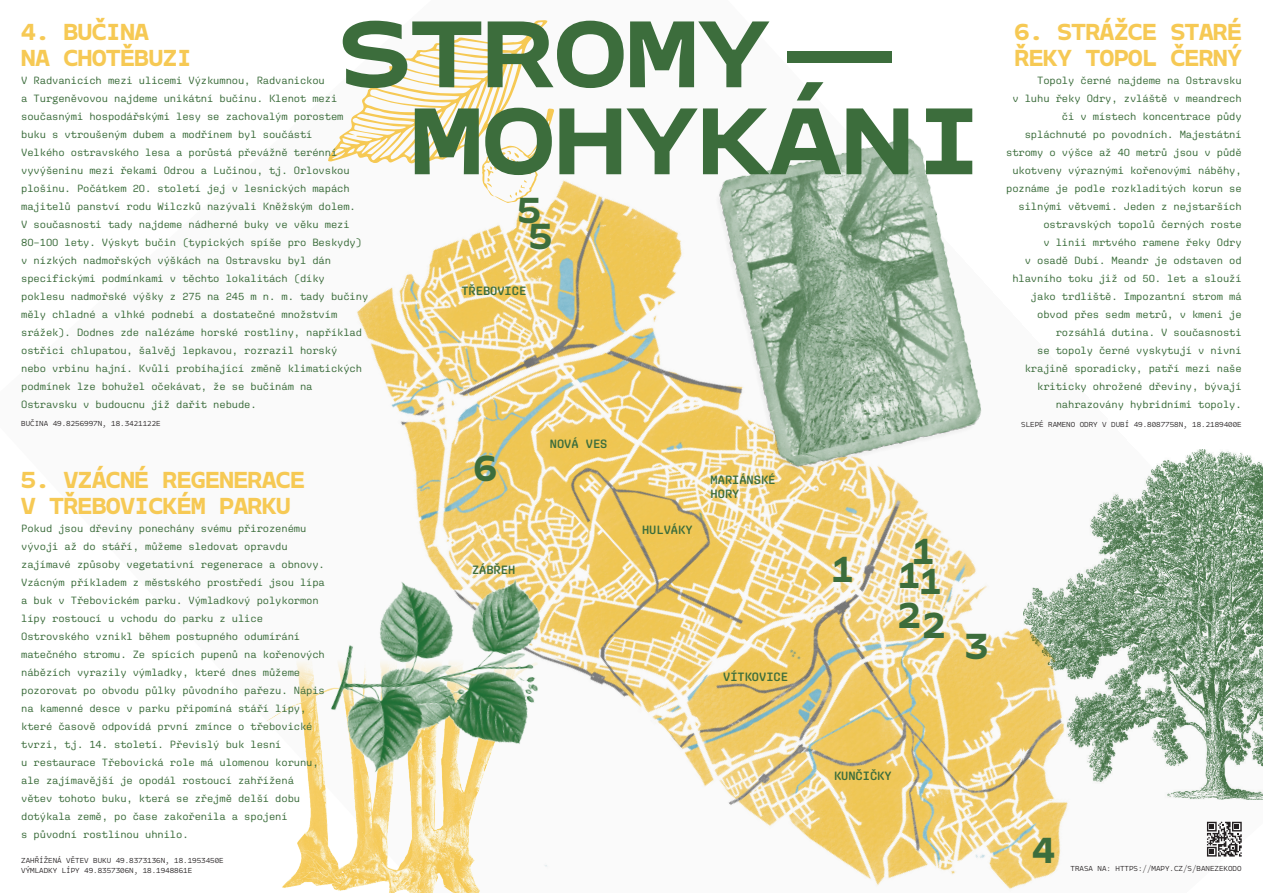
<style>
.page{position:relative;width:1263px;height:893px;background:#fff}
.page>*{position:absolute;margin:0;border:0;box-sizing:border-box;transform-origin:0 0}
.t1{font:700 expanded 99.6px/87px "Monotalic";color:#3c6d3c}
.t2{font:700 37.5px/68.8px "Monotalic";color:#3c6d3c;text-align:center}
.t3{font:700 24px/25.5px "Monotalic";letter-spacing:-.01em;color:#f6c954}
.t4{font:12px/14.4px "Aglet Mono VF";color:#3c6d3c}
.t5{font:10.5px/18px "Aglet Mono VF";letter-spacing:-.01em;color:#3c6d3c}
.t6{font:300 7.5px/10.5px "Monotalic";color:#231f20}
</style>
<div class="page">
<img style="left:357px;top:110px;width:885px;height:779px">
<svg style="left:328px;top:20px;width:226px;height:183px"></svg>
<img style="left:266px;top:711px;width:286px;height:182px">
<svg style="left:1207px;top:822px;width:35px;height:34px"></svg>
<img style="left:282px;top:539px;width:308px;height:269px">
<img style="left:1024px;top:450px;width:239px;height:350px">
<img style="left:692px;top:110px;width:309px;height:374px">
<h3 class="t3" style="left:21px;top:20px;width:172px">4. BUČINA<br>NA CHOTĚBUZI</h3>
<p class="t5" style="left:21px;top:71px;width:349px">V Radvanicích mezi ulicemi Výzkumnou, Radvanickou<br>a Turgeněvovou najdeme unikátní bučinu. Klenot mezi současnými hospodářskými lesy se zachovalým porostem buku s vtroušeným dubem a modřínem byl součástí<br>Velkého ostravského lesa a porůstá převážně terénní vyvýšeninu mezi řekami Odrou a Lučinou, tj. Orlovskou plošinu. Počátkem 20. století jej v lesnických mapách majitelů panství rodu Wilczků nazývali Kněžským dolem.<br>V současnosti tady najdeme nádherné buky ve věku mezi 80–100 lety. Výskyt bučin (typických spíše pro Beskydy) v nízkých nadmořských výškách na Ostravsku byl dán specifickými podmínkami v těchto lokalitách (díky poklesu nadmořské výšky z 275 na 245 m n. m. tady bučiny měly chladné a vlhké podnebí a dostatečné množstvím srážek). Dodnes zde nalézáme horské rostliny, například ostřici chlupatou, šalvěj lepkavou, rozrazil horský<br>nebo vrbinu hajní. Kvůli probíhající změně klimatických podmínek lze bohužel očekávat, že se bučinám na Ostravsku v budoucnu již dařit nebude.</p>
<h1 class="t1" style="left:411px;top:14px;width:576px;text-indent:-72px">STROMY–<br>MOHYKÁNI</h1>
<h2 class="t2" style="left:518px;top:177px;width:24px">5</h2>
<h2 class="t2" style="left:529px;top:203px;width:24px">5</h2>
<p class="t4" style="left:461px;top:283px;width:66px">TŘEBOVICE</p>
<h3 class="t3" style="left:1015px;top:20px;width:228px">6. STRÁŽCE STARÉ<br>ŘEKY TOPOL ČERNÝ</h3>
<p class="t5" style="left:1006px;top:71px;width:237px;text-align:right">Topoly černé najdeme na Ostravsku<br>v luhu řeky Odry, zvláště v meandrech či v místech koncentrace půdy spláchnuté po povodních. Majestátní stromy o výšce až 40 metrů jsou v půdě ukotveny výraznými kořenovými náběhy, poznáme je podle rozkladitých korun se silnými větvemi. Jeden z nejstarších ostravských topolů černých roste<br>v linii mrtvého ramene řeky Odry<br>v osadě Dubí. Meandr je odstaven od hlavního toku již od 50. let a slouží jako trdliště. Impozantní strom má obvod přes sedm metrů, v kmeni je rozsáhlá dutina. V současnosti<br>se topoly černé vyskytují v nivní krajině sporadicky, patří mezi naše kriticky ohrožené dřeviny, bývají nahrazovány hybridními topoly.</p>
<p class="t6" style="left:21px;top:418px;width:141px">BUČINA 49.8256997N, 18.3421122E</p>
<p class="t6" style="left:1021px;top:419px;width:222px">SLEPÉ RAMENO ODRY V DUBÍ 49.8087758N, 18.2189400E</p>
<h3 class="t3" style="left:21px;top:468px;width:285px">5. VZÁCNÉ REGENERACE<br>V TŘEBOVICKÉM PARKU</h3>
<p class="t5" style="left:21px;top:519px;width:305px">Pokud jsou dřeviny ponechány svému přirozenému vývoji až do stáří, můžeme sledovat opravdu zajímavé způsoby vegetativní regenerace a obnovy.<br>Vzácným příkladem z městského prostředí jsou lípa a buk v Třebovickém parku. Výmladkový polykormon lípy rostoucí u vchodu do parku z ulice Ostrovského vznikl během postupného odumírání matečného stromu. Ze spících pupenů na kořenových nábězích vyrazily výmladky, které dnes můžeme pozorovat po obvodu půlky původního pařezu. Nápis na kamenné desce v parku připomíná stáří lípy, které časově odpovídá první zmínce o třebovické tvrzi, tj. 14. století. Převislý buk lesní<br>u restaurace Třebovická role má ulomenou korunu, ale zajímavější je opodál rostoucí zahřížená větev tohoto buku, která se zřejmě delší dobu dotýkala země, po čase zakořenila a spojení<br>s původní rostlinou uhnilo.</p>
<p class="t6" style="left:21px;top:855px;width:204px">ZAHŘÍŽENÁ VĚTEV BUKU 49.8373136N, 18.1953450E<br>VÝMLADKY LÍPY 49.8357306N, 18.1948861E</p>
<h2 class="t2" style="left:474px;top:436px;width:24px">6</h2>
<p class="t4" style="left:472px;top:562px;width:45px">ZÁBŘEH</p>
<p class="t4" style="left:550px;top:436px;width:59px">NOVÁ VES</p>
<p class="t4" style="left:642px;top:522px;width:52px">HULVÁKY</p>
<p class="t4" style="left:711px;top:472px;width:66px">MARIÁNSKÉ<br>HORY</p>
<p class="t4" style="left:723px;top:670px;width:66px">VÍTKOVICE</p>
<h2 class="t2" style="left:898px;top:518px;width:49px">1<br>22</h2>
<h2 class="t2" style="left:831px;top:542px;width:112px">1 11</h2>
<h2 class="t2" style="left:965px;top:613px;width:24px">3</h2>
<p class="t4" style="left:834px;top:768px;width:59px">KUNČIČKY</p>
<h2 class="t2" style="left:1032px;top:817px;width:24px">4</h2>
<p class="t6" style="left:1070px;top:863px;width:173px">TRASA NA: HTTPS://MAPY.CZ/S/BANEZEKODO</p>
</div>
